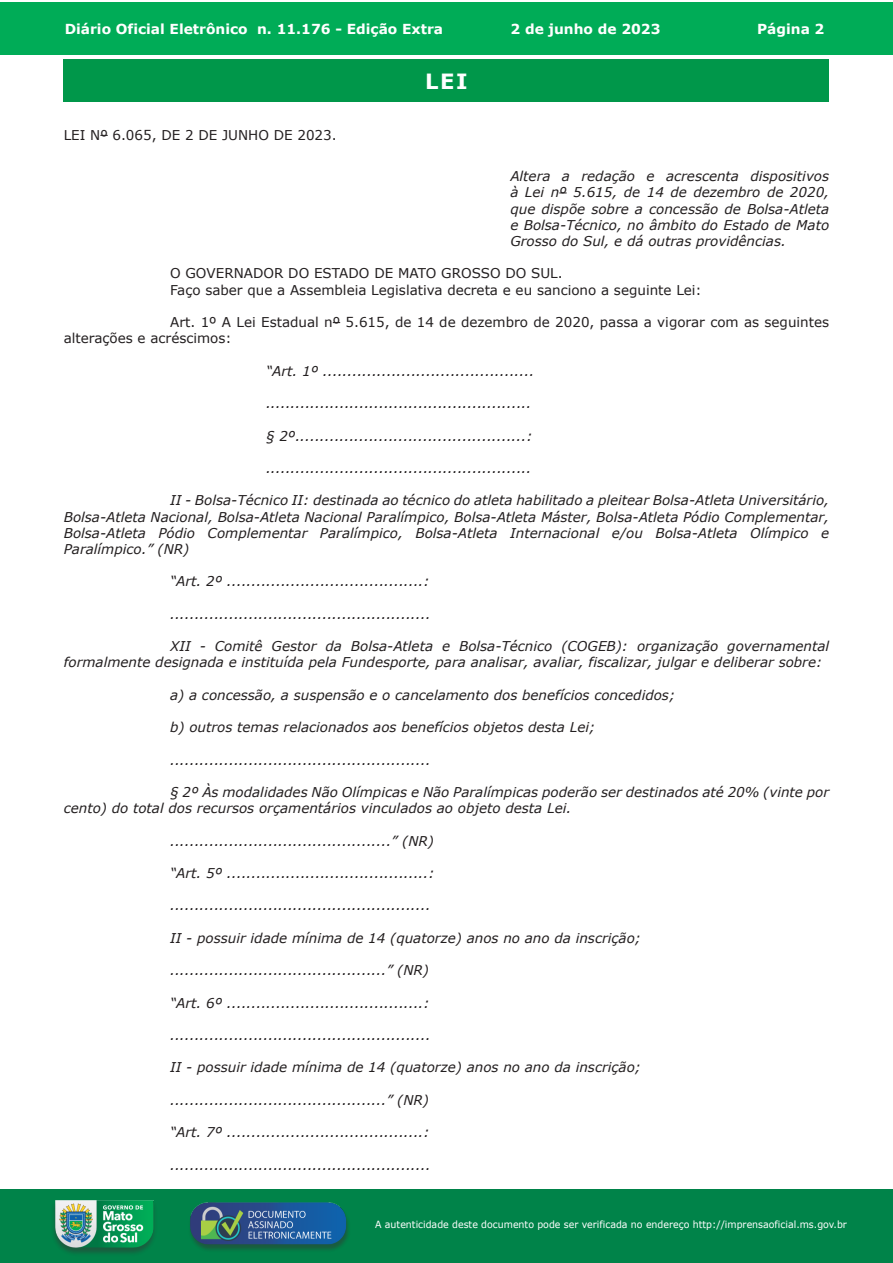
<style>
.page{position:relative;width:893px;height:1263px;background:#fff}
.page>*{position:absolute;margin:0;border:0;box-sizing:border-box;transform-origin:0 0}
.t1{font:700 21px "Verdana";color:#fff}
.t2{font:700 13.8px "Verdana";color:#fff}
.t3{font:italic 13.5px/16.2px "Verdana";color:#231f20;text-align:justify}
.t4{font:13.5px/16.2px "Verdana";color:#231f20}
.t5{font:9.9px "Verdana";color:#fff;scale:.95 1}
</style>
<div class="page">
<div style="left:0;top:2px;width:893px;height:53px;background:#00ac57"></div>
<div style="left:1px;top:1189px;width:892px;height:74px;background:#008349"></div>
<img style="left:49px;top:1198px;width:111px;height:61px">
<img style="left:185px;top:1201px;width:168px;height:54px">
<div style="left:64px;top:60px;width:765px;height:42px;background:#00974a"></div>
<p class="t2" style="left:65px;top:20px;width:380px">Diário Oficial Eletrônico n. 11.176 - Edição Extra</p>
<p class="t2" style="left:510px;top:20px;width:152px">2 de junho de 2023</p>
<p class="t2" style="left:757px;top:20px;width:69px">Página 2</p>
<p class="t4" style="left:64px;top:127px;width:274px">LEI Nº 6.065, DE 2 DE JUNHO DE 2023.</p>
<h1 class="t1" style="left:425px;top:66px;width:44px">LEI</h1>
<p class="t3" style="left:510px;top:168px;width:320px">Altera a redação e acrescenta dispositivos à Lei nº 5.615, de 14 de dezembro de 2020, que dispõe sobre a concessão de Bolsa-Atleta e Bolsa-Técnico, no âmbito do Estado de Mato Grosso do Sul, e dá outras providências.</p>
<p class="t4" style="left:170px;top:265px;width:533px">O GOVERNADOR DO ESTADO DE MATO GROSSO DO SUL.<br>Faço saber que a Assembleia Legislativa decreta e eu sanciono a seguinte Lei:</p>
<p class="t4" style="left:64px;top:314px;width:767px;text-indent:106px">Art. 1º A Lei Estadual nº 5.615, de 14 de dezembro de 2020, passa a vigorar com as seguintes alterações e acréscimos:</p>
<p class="t3" style="left:266px;top:362px;width:270px">“Art. 1º ...........................................</p>
<p class="t3" style="left:266px;top:395px;width:267px">......................................................</p>
<p class="t3" style="left:266px;top:427px;width:268px">§ 2º...............................................:</p>
<p class="t3" style="left:266px;top:460px;width:267px">......................................................</p>
<p class="t3" style="left:64px;top:492px;width:767px;text-indent:106px">II - Bolsa-Técnico II: destinada ao técnico do atleta habilitado a pleitear Bolsa-Atleta Universitário, Bolsa-Atleta Nacional, Bolsa-Atleta Nacional Paralímpico, Bolsa-Atleta Máster, Bolsa-Atleta Pódio Complementar, Bolsa-Atleta Pódio Complementar Paralímpico, Bolsa-Atleta Internacional e/ou Bolsa-Atleta Olímpico e Paralímpico.” (NR)</p>
<p class="t3" style="left:170px;top:573px;width:261px">“Art. 2º ........................................:</p>
<p class="t3" style="left:170px;top:605px;width:262px">.....................................................</p>
<p class="t3" style="left:64px;top:638px;width:767px;text-indent:106px">XII - Comitê Gestor da Bolsa-Atleta e Bolsa-Técnico (COGEB): organização governamental formalmente designada e instituída pela Fundesporte, para analisar, avaliar, fiscalizar, julgar e deliberar sobre:</p>
<p class="t3" style="left:170px;top:686px;width:506px">a) a concessão, a suspensão e o cancelamento dos benefícios concedidos;</p>
<p class="t3" style="left:170px;top:719px;width:427px">b) outros temas relacionados aos benefícios objetos desta Lei;</p>
<p class="t3" style="left:170px;top:751px;width:262px">.....................................................</p>
<p class="t3" style="left:64px;top:784px;width:767px;text-indent:106px">§ 2º Às modalidades Não Olímpicas e Não Paralímpicas poderão ser destinados até 20% (vinte por cento) do total dos recursos orçamentários vinculados ao objeto desta Lei.</p>
<p class="t3" style="left:170px;top:832px;width:265px">.............................................” (NR)</p>
<p class="t3" style="left:170px;top:865px;width:266px">“Art. 5º .........................................:</p>
<p class="t3" style="left:170px;top:897px;width:262px">.....................................................</p>
<p class="t3" style="left:170px;top:929px;width:472px">II - possuir idade mínima de 14 (quatorze) anos no ano da inscrição;</p>
<p class="t3" style="left:170px;top:962px;width:260px">............................................” (NR)</p>
<p class="t3" style="left:170px;top:994px;width:261px">“Art. 6º ........................................:</p>
<p class="t3" style="left:170px;top:1027px;width:262px">.....................................................</p>
<p class="t3" style="left:170px;top:1059px;width:472px">II - possuir idade mínima de 14 (quatorze) anos no ano da inscrição;</p>
<p class="t3" style="left:170px;top:1091px;width:260px">............................................” (NR)</p>
<p class="t3" style="left:170px;top:1124px;width:261px">“Art. 7º ........................................:</p>
<p class="t3" style="left:170px;top:1156px;width:262px">.....................................................</p>
<p class="t5" style="left:375px;top:1218px;width:498px">A autenticidade deste documento pode ser verificada no endereço http://imprensaoficial.ms.gov.br</p>
</div>
